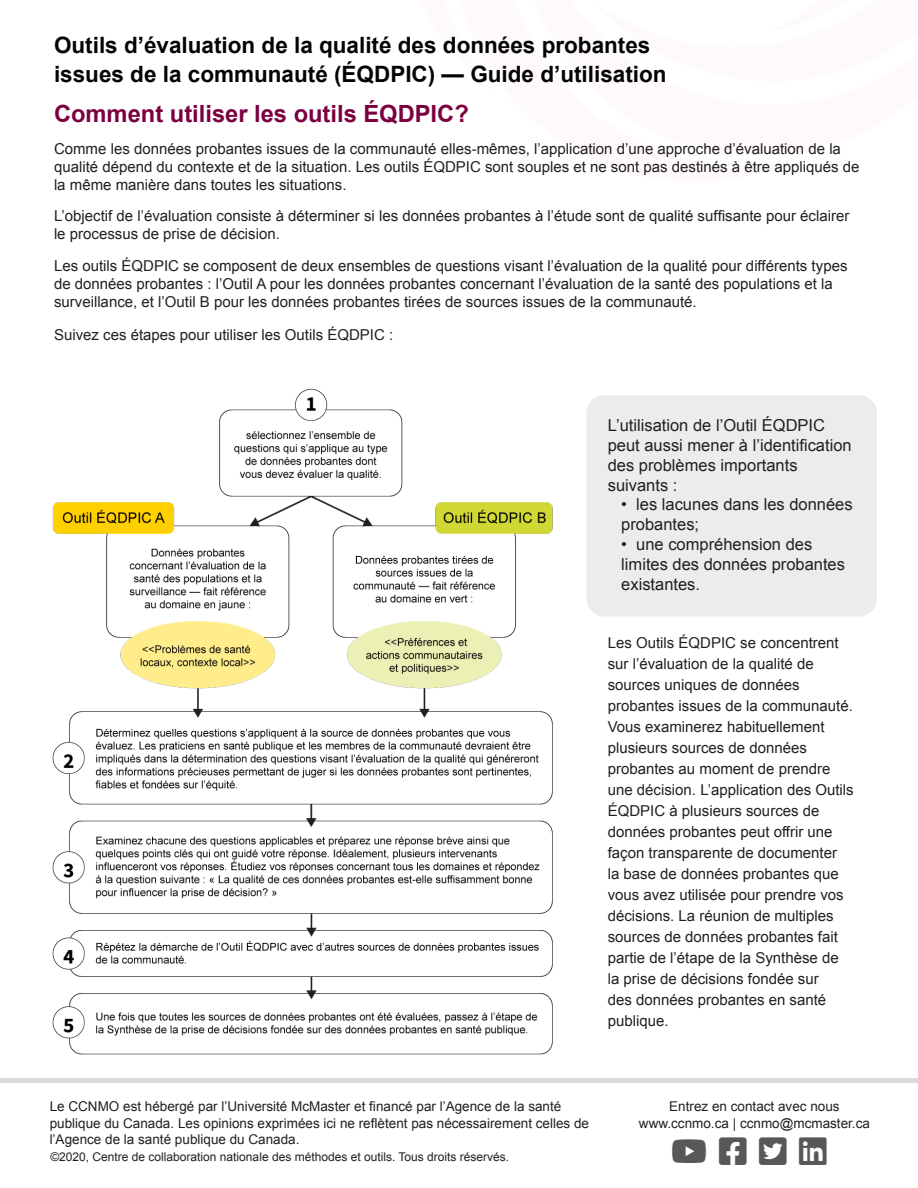
<style>
.page{position:relative;width:918px;height:1188px;background:#fff}
.page>*{position:absolute;margin:0;border:0;box-sizing:border-box;transform-origin:0 0}
.Product_decsription{font:31.5px "Font Awesome 5 Brands";color:#57585a}
.body_text{font:700 23.7px "Arial";color:#7c0040}
.t1{font:700 22.5px "Arial";color:#040503}
.Product_decsription-2{font:16.5px/19.8px "Arial";color:#231f20}
.body_text-2{font:15px/21px "Arial";color:#231f20}
.t2{font:13.5px/16.2px "Arial";color:#231f20}
.Product_decsription-3{font:12px "Arial";color:#231f20}
</style>
<div class="page">
<div style="left:586px;top:395px;width:291px;height:222px;background:#edeced;border-radius:18px"></div>
<hr style="left:0;top:1078px;width:918px;height:4px;background:#dadada">
<img style="left:52px;top:388px;width:501px;height:667px">
<p class="t1" style="left:54px;top:30px;width:598px">Outils d’évaluation de la qualité des données probantes</p>
<p class="t1" style="left:54px;top:59px;width:614px">issues de la communauté (ÉQDPIC) — Guide d’utilisation</p>
<p class="body_text" style="left:54px;top:99px;width:416px">Comment utiliser les outils ÉQDPIC?</p>
<p class="body_text-2" style="left:54px;top:140px;width:807px;line-height:18px">Comme les données probantes issues de la communauté elles-mêmes, l’application d’une approche d’évaluation de la qualité dépend du contexte et de la situation. Les outils ÉQDPIC sont souples et ne sont pas destinés à être appliqués de la même manière dans toutes les situations.</p>
<p class="body_text-2" style="left:54px;top:207px;width:797px;line-height:18px">L’objectif de l’évaluation consiste à déterminer si les données probantes à l’étude sont de qualité suffisante pour éclairer le processus de prise de décision.</p>
<p class="body_text-2" style="left:54px;top:257px;width:795px;line-height:18px">Les outils ÉQDPIC se composent de deux ensembles de questions visant l’évaluation de la qualité pour différents types de données probantes : l’Outil A pour les données probantes concernant l’évaluation de la santé des populations et la surveillance, et l’Outil B pour les données probantes tirées de sources issues de la communauté.</p>
<p class="body_text-2" style="left:54px;top:325px;width:341px">Suivez ces étapes pour utiliser les Outils ÉQDPIC :</p>
<p class="Product_decsription-2" style="left:608px;top:416px;width:245px">L’utilisation de l’Outil ÉQDPIC peut aussi mener à l’identification des problèmes importants suivants :</p>
<p class="Product_decsription-2" style="left:621px;top:495px;width:233px">• les lacunes dans les données probantes;</p>
<p class="Product_decsription-2" style="left:621px;top:534px;width:225px">• une compréhension des limites des données probantes existantes.</p>
<p class="body_text-2" style="left:608px;top:632px;width:247px">Les Outils ÉQDPIC se concentrent sur l’évaluation de la qualité de sources uniques de données probantes issues de la communauté.<br>Vous examinerez habituellement plusieurs sources de données probantes au moment de prendre une décision. L’application des Outils<br>ÉQDPIC à plusieurs sources de données probantes peut offrir une façon transparente de documenter<br>la base de données probantes que vous avez utilisée pour prendre vos décisions. La réunion de multiples sources de données probantes fait partie de l’étape de la Synthèse de la prise de décisions fondée sur<br>des données probantes en santé publique.</p>
<p class="t2" style="left:50px;top:1099px;width:541px">Le CCNMO est hébergé par l’Université McMaster et financé par l’Agence de la santé publique du Canada. Les opinions exprimées ici ne reflètent pas nécessairement celles de l’Agence de la santé publique du Canada.</p>
<p class="Product_decsription-3" style="left:50px;top:1149px;width:460px">©2020, Centre de collaboration nationale des méthodes et outils. Tous droits réservés.</p>
<p class="t2" style="left:669px;top:1099px;width:172px">Entrez en contact avec nous</p>
<p class="t2" style="left:639px;top:1116px;width:233px">www.ccnmo.ca | ccnmo@mcmaster.ca</p>
<p class="Product_decsription" style="left:672px;top:1136px;width:157px">□◆▼◆ □□▲❑◆ ▼▼▼▲❑◆ ●■■</p>
</div>
